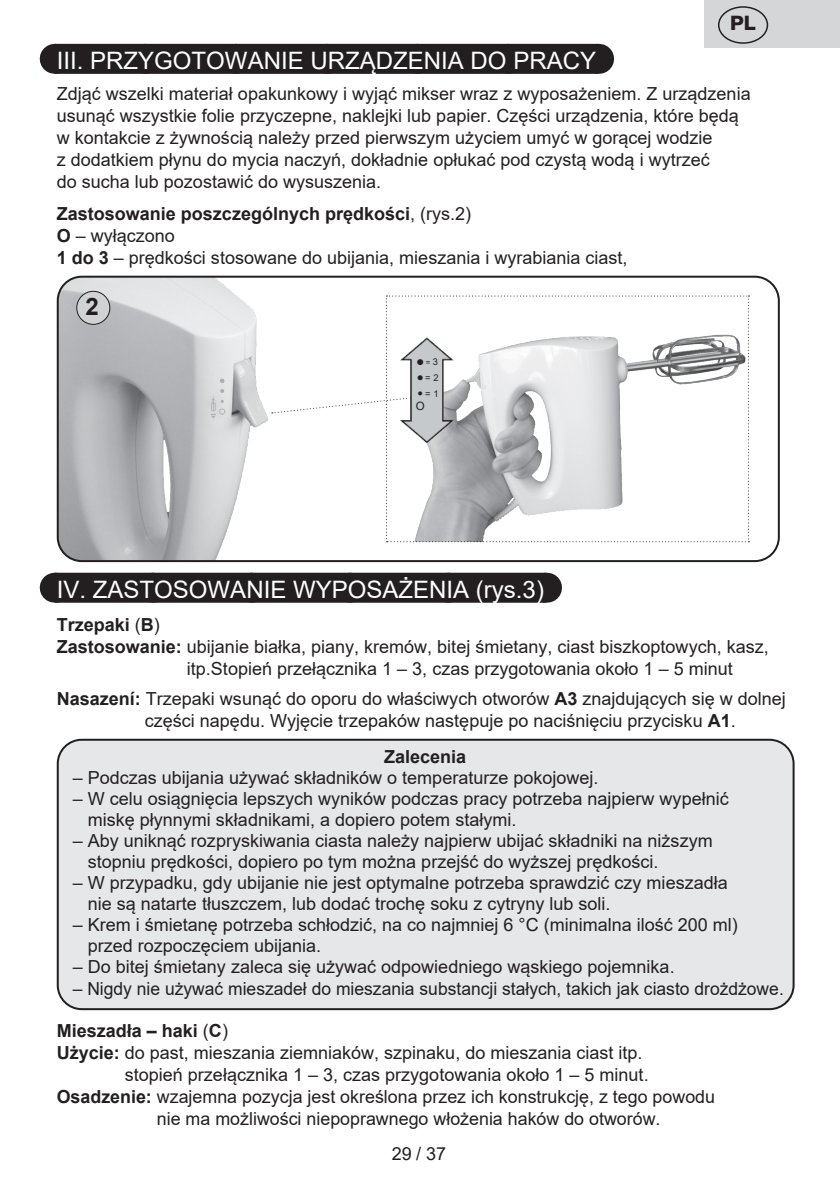
<style>
.page{position:relative;width:840px;height:1191px;background:#fff}
.page>*{position:absolute;margin:0;border:0;box-sizing:border-box;transform-origin:0 0}
.t1{font:24px "Arial";color:#fff}
.t2{font:700 24px "Arial";color:#231f20}
.t3{font:800 20px "Helvetica Neue OT";color:#231f20}
.t4{font:18px/22px "Arial";color:#231f20}
.t5{font:700 18px "Arial";color:#231f20}
.t6{font:13.8px "Arial";color:#231f20}
.t7{font:11.6px "Arial";color:#231f20}
.t8{font:9.4px "Arial";color:#231f20}
.t9{font:8px "Arial";color:#231f20}
.s1{font-weight:700}
.s2{font-size:9.4px}
.s3{font-size:9.2px}
.s4{font-weight:400}
</style>
<div class="page">
<div style="left:55px;top:44px;width:542px;height:30px;background:#231f20"></div>
<svg style="left:147px;top:73px;width:405px;height:1px"></svg>
<hr style="left:597px;top:44px;width:1px;height:30px;background:#231f20">
<div style="left:55px;top:573px;width:490px;height:30px;background:#231f20"></div>
<svg style="left:153px;top:602px;width:343px;height:1px"></svg>
<hr style="left:545px;top:573px;width:1px;height:30px;background:#231f20">
<img style="left:58px;top:277px;width:214px;height:284px">
<div style="left:57px;top:276px;width:722px;height:286px;border:2px solid #231f20;border-radius:24px"></div>
<svg style="left:272px;top:295px;width:477px;height:247px"></svg>
<img style="left:394px;top:336px;width:67px;height:109px">
<div style="left:77px;top:291px;width:33px;height:33px;background:#d1d2d4;border-radius:50%"></div>
<div style="left:76px;top:291px;width:34px;height:34px;border:1px solid #231f20;border-radius:50%"></div>
<div style="left:58px;top:739px;width:735px;height:270px;background:#e6e7e9;border-radius:24px"></div>
<div style="left:57px;top:738px;width:737px;height:272px;border:2px solid #231f20;border-radius:24px"></div>
<div style="left:704px;top:0;width:135px;height:48px;background:#d5d6d8"></div>
<div style="left:717px;top:6px;width:50px;height:38px;border:1px solid #231f20;border-radius:50%"></div>
<p class="t3" style="left:729px;top:11px;width:27px">PL</p>
<h1 class="t1" style="left:57px;top:44px;width:540px">III. PRZYGOTOWANIE URZĄDZENIA DO PRACY</h1>
<p class="t4" style="left:57px;top:83px;width:695px">Zdjąć wszelki materiał opakunkowy i wyjąć mikser wraz z wyposażeniem. Z urządzenia usunąć wszystkie folie przyczepne, naklejki lub papier. Części urządzenia, które będą w kontakcie z żywnością należy przed pierwszym użyciem umyć w gorącej wodzie<br>z dodatkiem płynu do mycia naczyń, dokładnie opłukać pod czystą wodą i wytrzeć<br>do sucha lub pozostawić do wysuszenia.</p>
<p class="t4" style="left:57px;top:203px;width:572px"><span class="s1">Zastosowanie poszczególnych prędkości</span>, (rys.2)<br><span class="s1">O</span> – wyłączono<br><span class="s1">1 do 3</span> – prędkości stosowane do ubijania, mieszania i wyrabiania ciast,</p>
<h1 class="t2" style="left:86px;top:290px;width:15px">2</h1>
<p class="t9" style="left:425px;top:357px;width:14px">= <span class="s2">3</span></p>
<p class="t8" style="left:425px;top:371px;width:15px">= 2</p>
<p class="t6" style="left:416px;top:351px;width:10px">●</p>
<p class="t7" style="left:416px;top:369px;width:8px">●</p>
<p class="t8" style="left:417px;top:387px;width:23px"><span class="s3">●</span>= 1</p>
<p class="t7" style="left:415px;top:398px;width:10px">O</p>
<h1 class="t1" style="left:57px;top:573px;width:488px">IV. ZASTOSOWANIE WYPOSAŻENIA (rys.3)</h1>
<p class="t5" style="left:57px;top:612px;width:105px">Trzepaki <span class="s4">(</span>B<span class="s4">)</span></p>
<p class="t4" style="left:57px;top:636px;width:713px"><span class="s1">Zastosowanie:</span> ubijanie białka, piany, kremów, bitej śmietany, ciast biszkoptowych, kasz,</p>
<p class="t4" style="left:187px;top:658px;width:547px">itp.Stopień przełącznika 1 – 3, czas przygotowania około 1 – 5 minut</p>
<p class="t4" style="left:145px;top:688px;width:642px;text-indent:-88px"><span class="s1">Nasazení:</span> Trzepaki wsunąć do oporu do właściwych otworów <span class="s1">A3</span> znajdujących się w dolnej części napędu. Wyjęcie trzepaków następuje po naciśnięciu przycisku <span class="s1">A1</span>.</p>
<p class="t5" style="left:384px;top:744px;width:84px">Zalecenia</p>
<p class="t4" style="left:73px;top:767px;width:527px">– Podczas ubijania używać składników o temperaturze pokojowej.</p>
<p class="t4" style="left:88px;top:788px;width:642px;line-height:21px;text-indent:-15px">– W celu osiągnięcia lepszych wyników podczas pracy potrzeba najpierw wypełnić miskę płynnymi składnikami, a dopiero potem stałymi.</p>
<p class="t4" style="left:88px;top:830px;width:626px;line-height:21px;text-indent:-15px">– Aby uniknąć rozpryskiwania ciasta należy najpierw ubijać składniki na niższym stopniu prędkości, dopiero po tym można przejść do wyższej prędkości.</p>
<p class="t4" style="left:88px;top:872px;width:641px;line-height:21px;text-indent:-15px">– W przypadku, gdy ubijanie nie jest optymalne potrzeba sprawdzić czy mieszadła nie są natarte tłuszczem, lub dodać trochę soku z cytryny lub soli.</p>
<p class="t4" style="left:88px;top:914px;width:651px;line-height:21px;text-indent:-15px">– Krem i śmietanę potrzeba schłodzić, na co najmniej 6 °C (minimalna ilość 200 ml) przed rozpoczęciem ubijania.</p>
<p class="t4" style="left:73px;top:956px;width:603px">– Do bitej śmietany zaleca się używać odpowiedniego wąskiego pojemnika.</p>
<p class="t4" style="left:73px;top:977px;width:712px">– Nigdy nie używać mieszadeł do mieszania substancji stałych, takich jak ciasto drożdżowe.</p>
<p class="t5" style="left:57px;top:1018px;width:173px">Mieszadła – haki <span class="s4">(</span>C<span class="s4">)</span></p>
<p class="t4" style="left:57px;top:1042px;width:587px"><span class="s1">Użycie:</span> do past, mieszania ziemniaków, szpinaku, do mieszania ciast itp.</p>
<p class="t4" style="left:125px;top:1064px;width:525px">stopień przełącznika 1 – 3, czas przygotowania około 1 – 5 minut.</p>
<p class="t4" style="left:57px;top:1086px;width:659px"><span class="s1">Osadzenie:</span> wzajemna pozycja jest określona przez ich konstrukcję, z tego powodu</p>
<p class="t4" style="left:157px;top:1108px;width:505px">nie ma możliwości niepoprawnego włożenia haków do otworów.</p>
<p class="t4" style="left:391px;top:1142px;width:56px">29 / 37</p>
</div>
